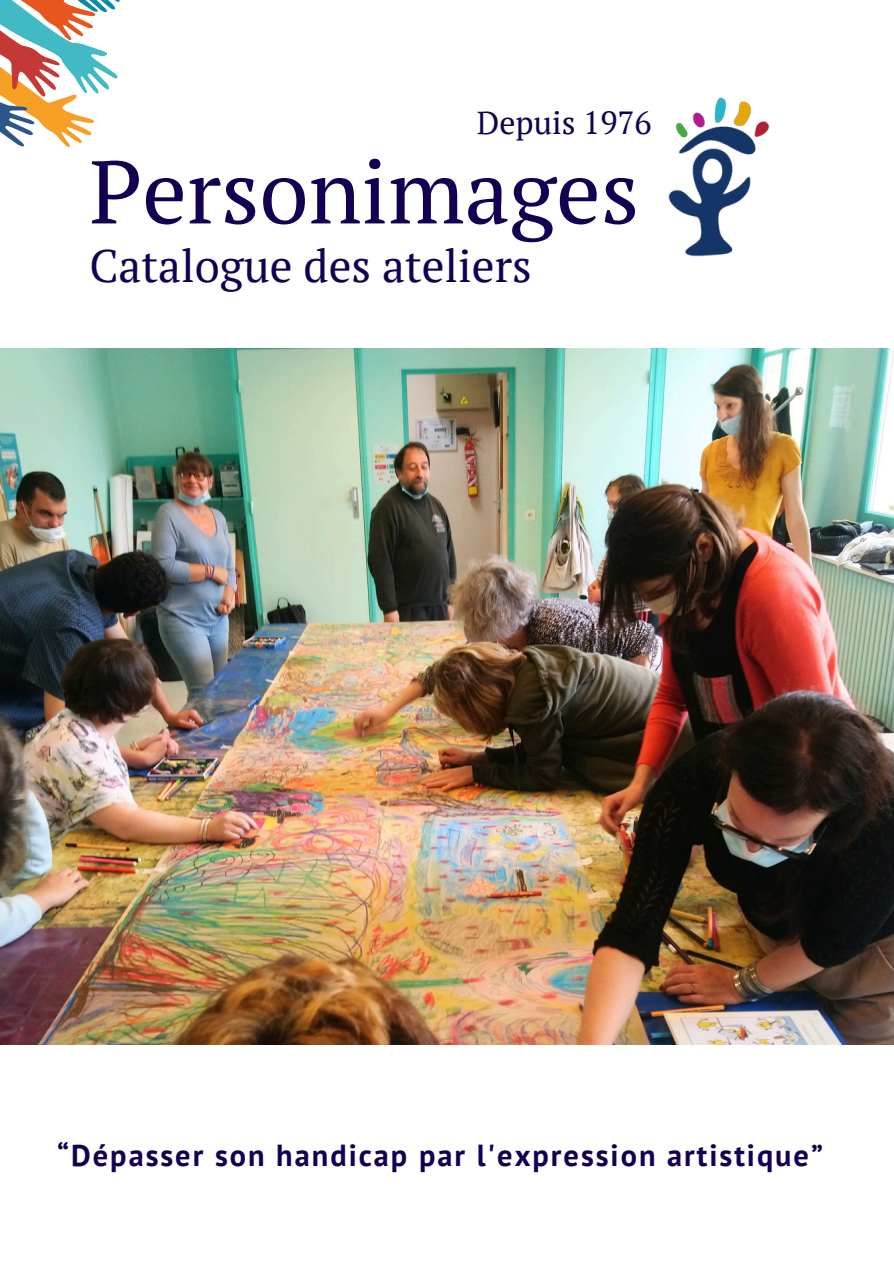
<style>
.page{position:relative;width:894px;height:1264px;background:#fff}
.page>*{position:absolute;margin:0;border:0;box-sizing:border-box;transform-origin:0 0}
.t1{font:88.65px "PT Serif";color:#130052}
.t2{font:45.3px "PT Serif";color:#130052}
.t3{font:31.95px "PT Serif";color:#130052}
.t4{font:700 30.3px "PT Sans";letter-spacing:.065em;color:#130052}
</style>
<div class="page">
<svg style="left:0;top:0;width:120px;height:147px"></svg>
<img style="left:668px;top:97px;width:102px;height:160px">
<img style="left:0;top:348px;width:893px;height:696px">
<p class="t3" style="left:476px;top:101px;width:176px">Depuis 1976</p>
<p class="t1" style="left:89px;top:131px;width:551px">Personimages</p>
<p class="t2" style="left:89px;top:235px;width:443px">Catalogue des ateliers</p>
<p class="t4" style="left:57px;top:1135px;width:767px">“Dépasser son handicap par l'expression artistique”</p>
</div>
